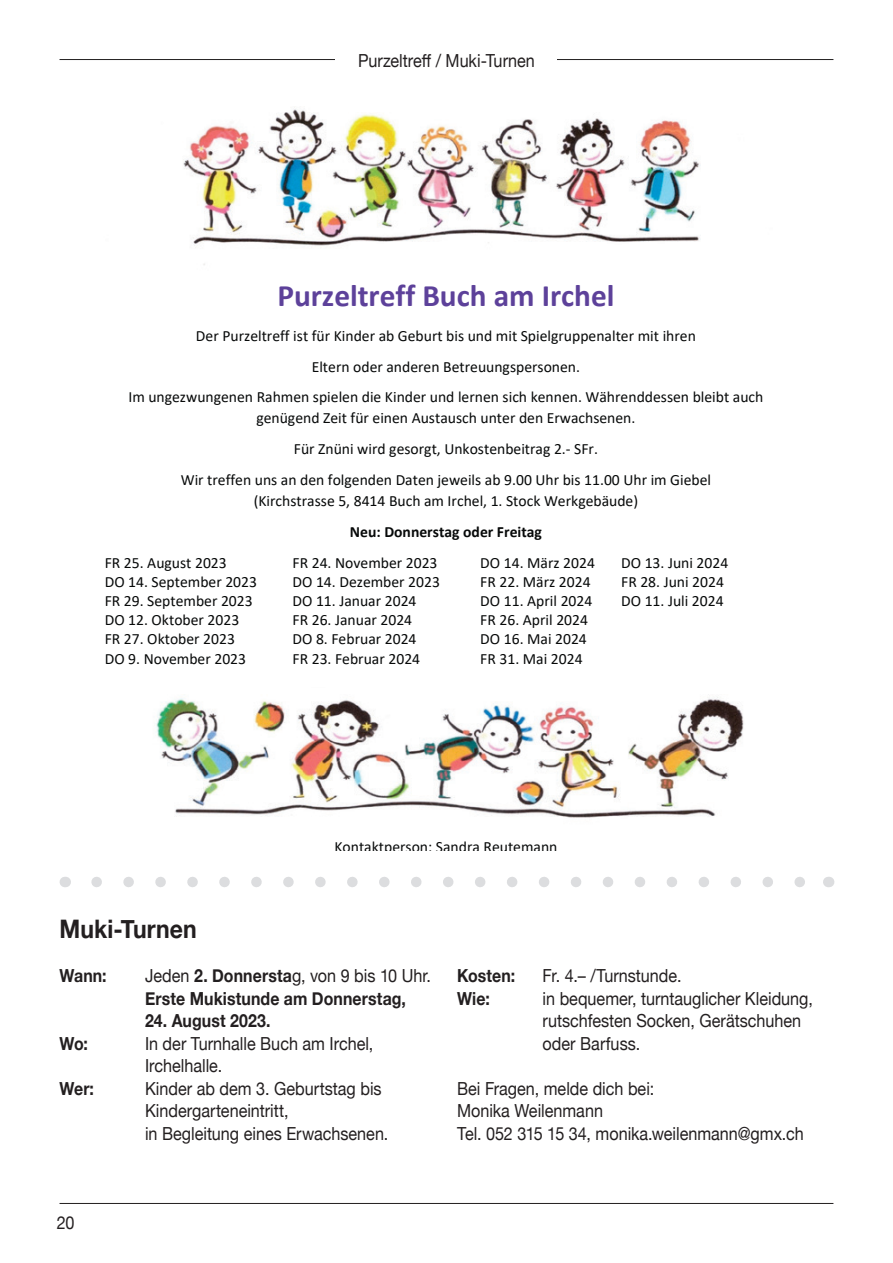
<style>
.page{position:relative;width:893px;height:1263px;background:#fff}
.page>*{position:absolute;margin:0;border:0;box-sizing:border-box;transform-origin:0 0}
.t1{font:700 31.35px "Calibri";color:#5d419a}
.t2{font:700 25.5px "Helvetica Neue";letter-spacing:.005em;color:#231f20;scale:.9 1}
.t3{font:18px/22.5px "Helvetica Neue";color:#231f20;scale:.9 1}
.t4{font:700 18px/22.5px "Helvetica Neue";letter-spacing:.005em;color:#231f20;scale:.88 1}
.t5{font:15.6px/31px "Calibri";color:#070909;text-align:center}
.t6{font:700 15.6px "Calibri";color:#070909}
.s1{font-weight:400}
</style>
<div class="page">
<hr style="left:60px;top:1203px;width:773px;height:1px;background:#231f20">
<hr style="left:60px;top:59px;width:773px;height:1px;background:#231f20">
<div style="left:336px;top:44px;width:221px;height:29px;background:#fff"></div>
<img style="left:155px;top:697px;width:589px;height:121px">
<img style="left:183px;top:107px;width:518px;height:158px">
<svg style="left:97px;top:877px;width:708px;height:10px"></svg>
<p class="t3" style="left:358px;top:50px;width:198px">Purzeltreff / Muki-Turnen</p>
<p class="t3" style="left:424px;top:50px;width:51px">Verein</p>
<h1 class="t1" style="left:277px;top:274px;width:339px">Purzeltreff Buch am Irchel</h1>
<p class="t5" style="left:128px;top:319px;width:636px">Der Purzeltreff ist für Kinder ab Geburt bis und mit Spielgruppenalter mit ihren<br>Eltern oder anderen Betreuungspersonen.<br>Im ungezwungenen Rahmen spielen die Kinder und lernen sich kennen. Währenddessen bleibt auch</p>
<p class="t5" style="left:181px;top:402px;width:532px">genügend Zeit für einen Austausch unter den Erwachsenen.<br>Für Znüni wird gesorgt, Unkostenbeitrag 2.- SFr.<br>Wir treffen uns an den folgenden Daten jeweils ab 9.00 Uhr bis 11.00 Uhr im Giebel</p>
<p class="t5" style="left:254px;top:485px;width:386px">(Kirchstrasse 5, 8414 Buch am Irchel, 1. Stock Werkgebäude)</p>
<p class="t6" style="left:350px;top:520px;width:194px">Neu: Donnerstag oder Freitag</p>
<p class="t5" style="left:105px;top:547px;width:124px">FR 25. August 2023</p>
<p class="t5" style="left:293px;top:547px;width:146px">FR 24. November 2023</p>
<p class="t5" style="left:480px;top:547px;width:116px">DO 14. März 2024</p>
<p class="t5" style="left:621px;top:547px;width:109px">DO 13. Juni 2024</p>
<p class="t5" style="left:105px;top:566px;width:154px">DO 14. September 2023</p>
<p class="t5" style="left:293px;top:566px;width:149px">DO 14. Dezember 2023</p>
<p class="t5" style="left:480px;top:566px;width:112px">FR 22. März 2024</p>
<p class="t5" style="left:621px;top:566px;width:104px">FR 28. Juni 2024</p>
<p class="t5" style="left:105px;top:585px;width:150px">FR 29. September 2023</p>
<p class="t5" style="left:293px;top:585px;width:126px">DO 11. Januar 2024</p>
<p class="t5" style="left:480px;top:585px;width:114px">DO 11. April 2024</p>
<p class="t5" style="left:621px;top:585px;width:104px">DO 11. Juli 2024</p>
<p class="t5" style="left:105px;top:604px;width:136px">DO 12. Oktober 2023</p>
<p class="t5" style="left:293px;top:604px;width:121px">FR 26. Januar 2024</p>
<p class="t5" style="left:480px;top:604px;width:109px">FR 26. April 2024</p>
<p class="t5" style="left:105px;top:623px;width:132px">FR 27. Oktober 2023</p>
<p class="t5" style="left:293px;top:623px;width:126px">DO 8. Februar 2024</p>
<p class="t5" style="left:480px;top:623px;width:108px">DO 16. Mai 2024</p>
<p class="t5" style="left:105px;top:642px;width:143px">DO 9. November 2023</p>
<p class="t5" style="left:293px;top:642px;width:129px">FR 23. Februar 2024</p>
<p class="t5" style="left:480px;top:642px;width:104px">FR 31. Mai 2024</p>
<h2 class="t2" style="left:60px;top:909px;width:154px">Muki-Turnen</h2>
<p class="t5" style="left:334px;top:831px;width:225px">Kontaktperson: Sandra Reutemann</p>
<p class="t4" style="left:60px;top:965px;width:55px">Wann:</p>
<p class="t4" style="left:145px;top:965px;width:327px"><span class="s1">Jeden</span> 2. Donnersta<span class="s1">g, von 9 bis 10 Uhr.<br></span>Erste Mukistunde am Donnerstag,</p>
<p class="t4" style="left:145px;top:1010px;width:144px">24. August 2023.</p>
<p class="t4" style="left:60px;top:1032px;width:34px">Wo:</p>
<p class="t3" style="left:145px;top:1033px;width:255px">In der Turnhalle Buch am Irchel,<br>Irchelhalle.</p>
<p class="t4" style="left:60px;top:1077px;width:41px">Wer:</p>
<p class="t3" style="left:145px;top:1078px;width:272px">Kinder ab dem 3. Geburtstag bis<br>Kindergarteneintritt,<br>in Begleitung eines Erwachsenen.</p>
<p class="t4" style="left:457px;top:965px;width:68px">Kosten:</p>
<p class="t3" style="left:543px;top:965px;width:156px">Fr. 4.– /Turnstunde.</p>
<p class="t4" style="left:457px;top:987px;width:39px">Wie:</p>
<p class="t3" style="left:543px;top:988px;width:302px">in bequemer, turntauglicher Kleidung, rutschfesten Socken, Gerätschuhen oder Barfuss.</p>
<p class="t3" style="left:457px;top:1078px;width:387px">Bei Fragen, melde dich bei:<br>Monika Weilenmann<br>Tel. 052 315 15 34, monika.weilenmann@gmx.ch</p>
<p class="t3" style="left:57px;top:1212px;width:21px">20</p>
</div>
